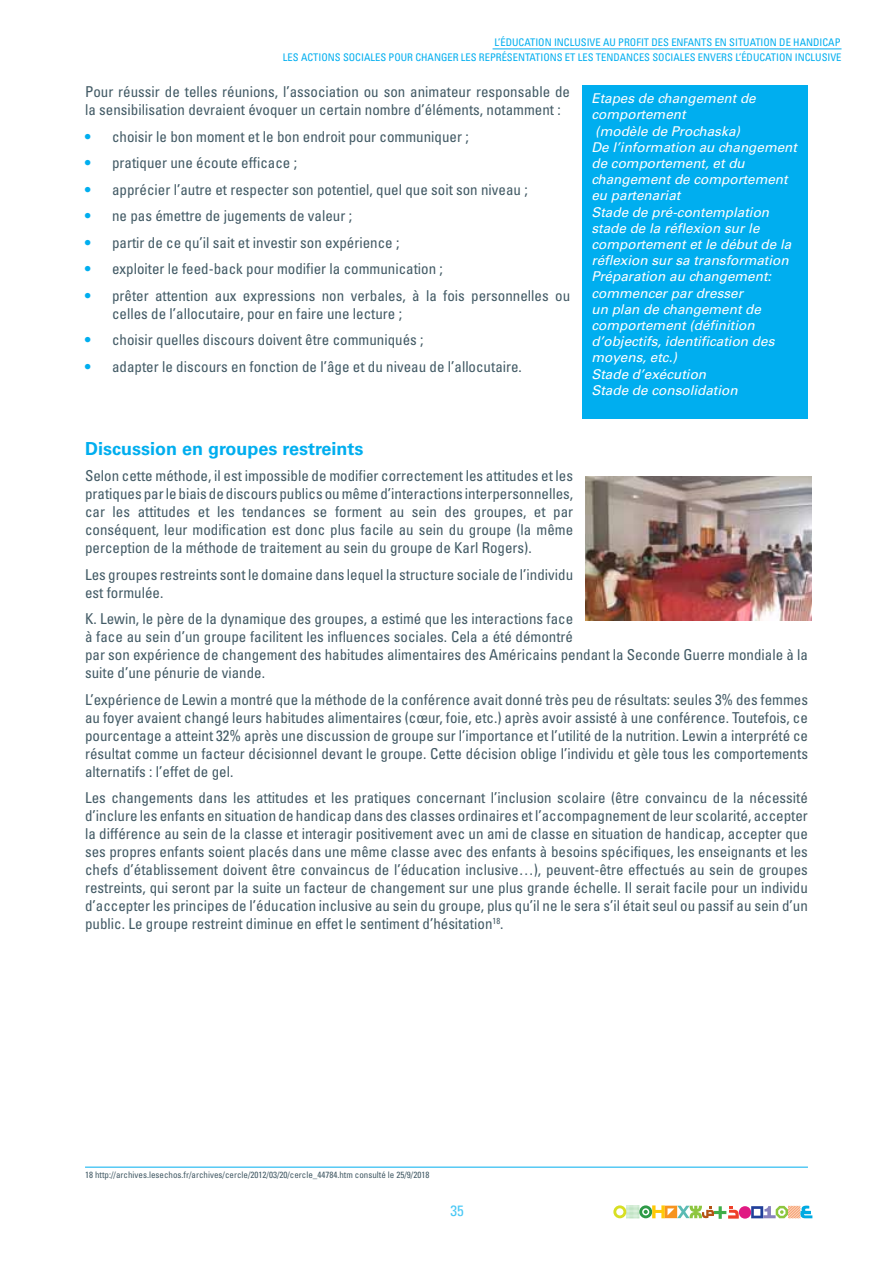
<style>
.page{position:relative;width:893px;height:1263px;background:#fff}
.page>*{position:absolute;margin:0;border:0;box-sizing:border-box;transform-origin:0 0}
.t1{font:700 18px "Univers";color:#00aeef}
.t2{font:condensed 15px/18px "Univers";color:#425a65}
.t3{font:condensed 15px "Univers";color:#49c8f5}
.t4{font:italic 13.5px/16.2px "Univers";color:#fff}
.t5{font:condensed 10.5px "Univers";color:#00aeef}
.t6{font:condensed 9px "Univers";color:#425a65}
.s1{font-weight:700;font-stretch:normal;color:#00aeef}
</style>
<div class="page">
<div style="left:739px;top:1206px;width:12px;height:12px;background:#e01a83;border-radius:50%"></div>
<svg style="left:751px;top:1205px;width:61px;height:13px"></svg>
<svg style="left:613px;top:1205px;width:126px;height:14px"></svg>
<hr style="left:493px;top:49px;width:348px;height:1px;background:#00aeef">
<hr style="left:85px;top:1167px;width:723px;height:1px;background:#00aeef">
<img style="left:586px;top:476px;width:225px;height:145px">
<div style="left:583px;top:85px;width:225px;height:334px;background:#00aeef"></div>
<p class="t5" style="left:494px;top:35px;width:347px">L’éducation inclusive au profit des enfants en situation dE handicap</p>
<p class="t5" style="left:283px;top:50px;width:25px">Les actions</p>
<p class="t5" style="left:343px;top:50px;width:7px">sociales</p>
<p class="t5" style="left:388px;top:50px;width:7px">pour</p>
<p class="t5" style="left:415px;top:50px;width:7px">changer</p>
<p class="t5" style="left:461px;top:50px;width:6px">les</p>
<p class="t5" style="left:479px;top:50px;width:7px">représentations</p>
<p class="t5" style="left:565px;top:50px;width:19px">et les</p>
<p class="t5" style="left:596px;top:50px;width:7px">tendances</p>
<p class="t5" style="left:652px;top:50px;width:7px">sociales</p>
<p class="t5" style="left:698px;top:50px;width:7px">envers</p>
<p class="t5" style="left:735px;top:50px;width:13px">l’éducation</p>
<p class="t5" style="left:795px;top:50px;width:7px">inclusive</p>
<p class="t2" style="left:85px;top:82px;width:487px">Pour réussir de telles réunions, l’association ou son animateur responsable de la sensibilisation devraient évoquer un certain nombre d’éléments, notamment :</p>
<p class="t2" style="left:85px;top:127px;width:385px"><span class="s1">•</span> choisir le bon moment et le bon endroit pour communiquer ;</p>
<p class="t2" style="left:85px;top:153px;width:213px"><span class="s1">•</span> pratiquer une écoute efficace ;</p>
<p class="t2" style="left:85px;top:180px;width:444px"><span class="s1">•</span> apprécier l’autre et respecter son potentiel, quel que soit son niveau ;</p>
<p class="t2" style="left:85px;top:206px;width:268px"><span class="s1">•</span> ne pas émettre de jugements de valeur ;</p>
<p class="t2" style="left:85px;top:233px;width:316px"><span class="s1">•</span> partir de ce qu’il sait et investir son expérience ;</p>
<p class="t2" style="left:85px;top:260px;width:359px"><span class="s1">•</span> exploiter le feed-back pour modifier la communication ;</p>
<p class="t2" style="left:112px;top:286px;width:460px;text-indent:-27px"><span class="s1">•</span> prêter attention aux expressions non verbales, à la fois personnelles ou celles de l’allocutaire, pour en faire une lecture ;</p>
<p class="t2" style="left:85px;top:331px;width:340px"><span class="s1">•</span> choisir quelles discours doivent être communiqués ;</p>
<p class="t2" style="left:85px;top:357px;width:438px"><span class="s1">•</span> adapter le discours en fonction de l’âge et du niveau de l’allocutaire.</p>
<p class="t4" style="left:591px;top:90px;width:207px">Etapes de changement de comportement<br>(modèle de Prochaska)<br>De l’information au changement de comportement, et du changement de comportement eu partenariat<br>Stade de pré-contemplation stade de la réflexion sur le comportement et le début de la réflexion sur sa transformation<br>Préparation au changement: commencer par dresser<br>un plan de changement de comportement (définition d’objectifs, identification des moyens, etc.)<br>Stade d’exécution<br>Stade de consolidation</p>
<p class="t1" style="left:85px;top:438px;width:280px">Discussion en groupes restreints</p>
<p class="t2" style="left:85px;top:467px;width:490px;text-align:justify">Selon cette méthode, il est impossible de modifier correctement les attitudes et les pratiques par le biais de discours publics ou même d’interactions interpersonnelles, car les attitudes et les tendances se forment au sein des groupes, et par conséquent, leur modification est donc plus facile au sein du groupe (la même perception de la méthode de traitement au sein du groupe de Karl Rogers).</p>
<p class="t2" style="left:85px;top:565px;width:490px">Les groupes restreints sont le domaine dans lequel la structure sociale de l’individu est formulée.</p>
<p class="t2" style="left:85px;top:610px;width:724px">K. Lewin, le père de la dynamique des groupes, a estimé que les interactions face<br>à face au sein d’un groupe facilitent les influences sociales. Cela a été démontré<br>par son expérience de changement des habitudes alimentaires des Américains pendant la Seconde Guerre mondiale à la suite d’une pénurie de viande.</p>
<p class="t2" style="left:85px;top:690px;width:724px;text-align:justify">L’expérience de Lewin a montré que la méthode de la conférence avait donné très peu de résultats: seules 3% des femmes au foyer avaient changé leurs habitudes alimentaires (cœur, foie, etc.) après avoir assisté à une conférence. Toutefois, ce pourcentage a atteint 32% après une discussion de groupe sur l’importance et l’utilité de la nutrition. Lewin a interprété ce résultat comme un facteur décisionnel devant le groupe. Cette décision oblige l’individu et gèle tous les comportements alternatifs : l’effet de gel.</p>
<p class="t2" style="left:85px;top:789px;width:724px;text-align:justify">Les changements dans les attitudes et les pratiques concernant l’inclusion scolaire (être convaincu de la nécessité d’inclure les enfants en situation de handicap dans des classes ordinaires et l’accompagnement de leur scolarité, accepter la différence au sein de la classe et interagir positivement avec un ami de classe en situation de handicap, accepter que ses propres enfants soient placés dans une même classe avec des enfants à besoins spécifiques, les enseignants et les chefs d’établissement doivent être convaincus de l’éducation inclusive…), peuvent-être effectués au sein de groupes restreints, qui seront par la suite un facteur de changement sur une plus grande échelle. Il serait facile pour un individu d’accepter les principes de l’éducation inclusive au sein du groupe, plus qu’il ne le sera s’il était seul ou passif au sein d’un public. Le groupe restreint diminue en effet le sentiment d’hésitation<sup>18</sup>.</p>
<p class="t6" style="left:85px;top:1169px;width:346px">18 http://archives.lesechos.fr/archives/cercle/2012/03/20/cercle_44784.htm consulté le 25/9/2018</p>
<p class="t3" style="left:450px;top:1201px;width:15px">35</p>
</div>
